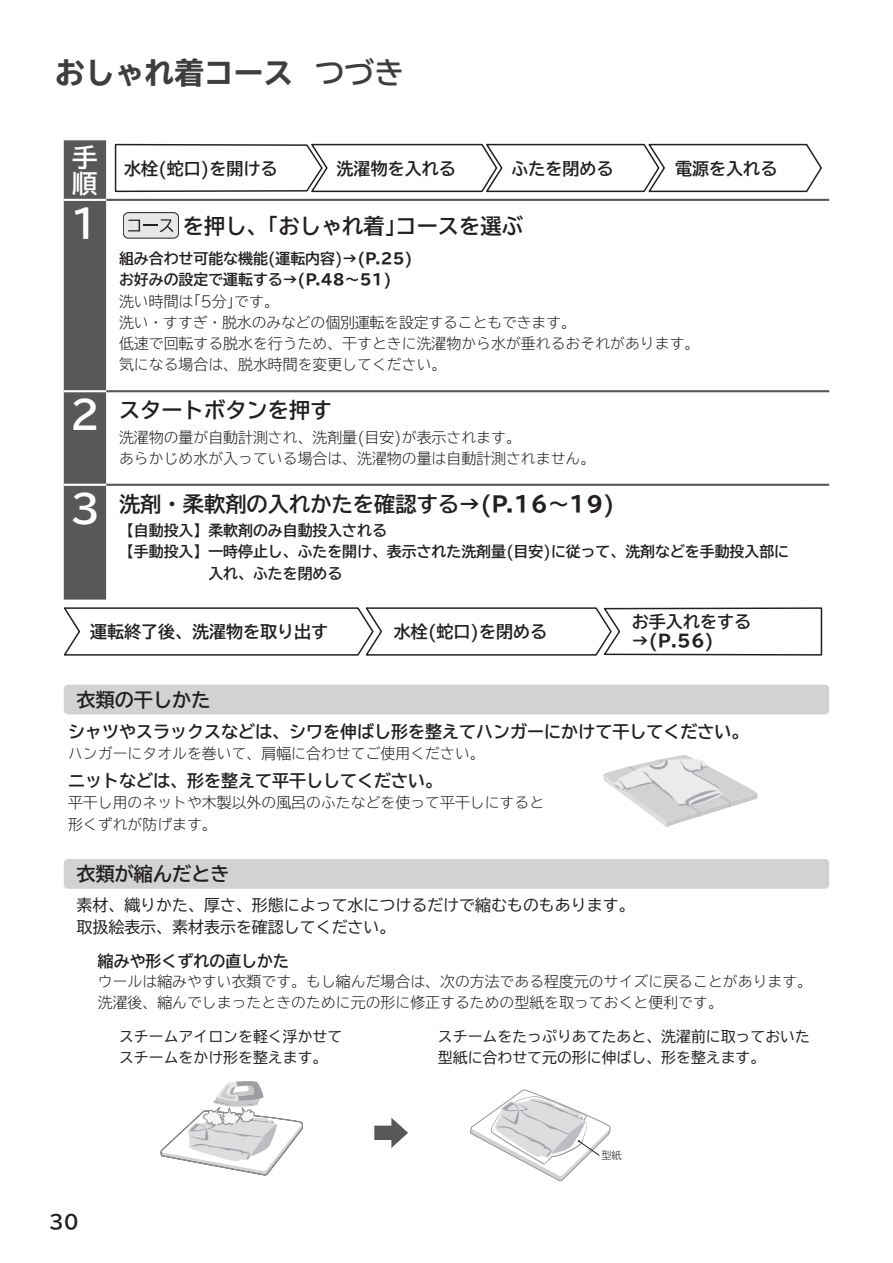
<style>
.page{position:relative;width:893px;height:1263px;background:#fff}
.page>*{position:absolute;margin:0;border:0;box-sizing:border-box;transform-origin:0 0}
.t1{font:700 38.25px "TBUD Go Std";color:#fff}
.t2{font:700 expanded 29.7px "TBUD Go Std";color:#3e3e3f}
.t3{font:700 25.5px/25.5px "TBUD Go Std";color:#fff}
.t4{font:700 21.3px "TBUD Go Std";color:#231f20}
.t5{font:700 19.2px "TBUD Go Std";color:#231f20}
.t6{font:700 16.95px "TBUD Go Std";color:#231f20}
.t7{font:16.95px "TBUD Go Std Bold 90 pv RKSJ H";color:#231f20}
.t8{font:16.95px "TBUD Go Std Ex Bold 90 pv RKSJ H";color:#231f20}
.t9{font:15.9px/21.3px "TBUD Go Std";color:#231f20}
.t10{font:700 15.9px "TBUD Go Std";color:#231f20}
.t11{font:300 14.85px/21.3px "TBUD Go Std Super";color:#231f20}
.t12{font:700 14.85px/21.3px "TBUD Go Std";color:#231f20}
.t13{font:14.85px/21.3px "TBUD Go Std";color:#231f20}
.t14{font:10.2px "TBUD Go Std Super Light 90 pv RKSJ H";color:#231f20}
.s1{font-stretch:normal}
.s2{font-stretch:expanded}
.s3{font-size:38.25px;color:#fff}
</style>
<div class="page">
<div style="left:64px;top:685px;width:765px;height:29px;background:#d1d2d4;border-radius:4px"></div>
<div style="left:64px;top:859px;width:765px;height:30px;background:#d1d2d4;border-radius:4px"></div>
<svg style="left:603px;top:755px;width:154px;height:72px"></svg>
<svg style="left:161px;top:1081px;width:142px;height:95px"></svg>
<svg style="left:470px;top:1089px;width:141px;height:92px"></svg>
<svg style="left:374px;top:1117px;width:34px;height:31px"></svg>
<div style="left:64px;top:140px;width:42px;height:460px;background:#57585a"></div>
<svg style="left:106px;top:140px;width:723px;height:460px"></svg>
<hr style="left:64px;top:199px;width:42px;height:2px;background:#fff">
<hr style="left:64px;top:390px;width:42px;height:2px;background:#fff">
<hr style="left:64px;top:484px;width:42px;height:2px;background:#fff">
<hr style="left:106px;top:199px;width:723px;height:2px;background:#57585a">
<hr style="left:106px;top:390px;width:723px;height:2px;background:#57585a">
<hr style="left:106px;top:484px;width:723px;height:2px;background:#57585a">
<svg style="left:115px;top:144px;width:707px;height:48px"></svg>
<div style="left:123px;top:213px;width:56px;height:25px;background:#e6e7e9;border-radius:5px"></div>
<div style="left:123px;top:212px;width:56px;height:26px;border:1px solid #231f20;border-radius:5px"></div>
<svg style="left:128px;top:219px;width:45px;height:13px"></svg>
<svg style="left:64px;top:607px;width:758px;height:49px"></svg>
<h2 class="t2" style="left:55px;top:56px;width:350px">おしゃれ着コース <span class="s1">つづき</span></h2>
<h3 class="t3" style="left:72px;top:145px;width:27px">手順</h3>
<p class="t7" style="left:124px;top:155px;width:155px">水栓(蛇口)を開ける</p>
<p class="t7" style="left:337px;top:155px;width:121px">洗濯物を入れる</p>
<p class="t7" style="left:511px;top:155px;width:104px">ふたを閉める</p>
<p class="t7" style="left:675px;top:155px;width:104px">電源を入れる</p>
<h1 class="t1" style="left:70px;top:192px;width:32px">1</h1>
<h3 class="t4" style="left:183px;top:208px;width:342px">を押し、｢おしゃれ着｣コースを選ぶ</h3>
<p class="t12" style="left:119px;top:248px;width:295px">組み合わせ可能な機能(運転内容)<span class="s2">→(P.25)</span>お好みの設定で運転する<span class="s2">→(P.48〜 51)</span></p>
<p class="t11" style="left:119px;top:290px;width:582px">洗い時間は｢5分｣です。<br>洗い・すすぎ・脱水のみなどの個別運転を設定することもできます。<br>低速で回転する脱水を行うため、干すときに洗濯物から水が垂れるおそれがあります。気になる場合は、脱水時間を変更してください。</p>
<h3 class="t4" style="left:70px;top:393px;width:263px"><span class="s3">2</span> スタートボタンを押す</h3>
<p class="t11" style="left:119px;top:426px;width:478px">洗濯物の量が自動計測され、洗剤量(目安)が表示されます。<br>あらかじめ水が入っている場合は、洗濯物の量は自動計測されません。</p>
<h3 class="t4" style="left:70px;top:487px;width:546px"><span class="s3">3</span> 洗剤・柔軟剤の入れかたを確認する<span class="s2">→(P.16〜 19)</span></h3>
<p class="t12" style="left:119px;top:520px;width:672px">【自動投入】柔軟剤のみ自動投入される<br>【手動投入】一時停止し、ふたを開け、表示された洗剤量(目安)に従って、洗剤などを手動投入部に　　　　　　入れ、ふたを閉める</p>
<p class="t7" style="left:90px;top:618px;width:240px">運転終了後、洗濯物を取り出す</p>
<p class="t7" style="left:394px;top:618px;width:155px">水栓(蛇口)を閉める</p>
<p class="t5" style="left:77px;top:684px;width:135px">衣類の干しかた</p>
<p class="t7" style="left:632px;top:607px;width:121px">お手入れをする</p>
<p class="t8" style="left:632px;top:631px;width:83px">→(P.56)</p>
<p class="t6" style="left:68px;top:718px;width:682px">シャツやスラックスなどは、シワを伸ばし形を整えてハンガーにかけて干してください。</p>
<p class="t11" style="left:68px;top:743px;width:418px">ハンガーにタオルを巻いて、肩幅に合わせてご使用ください。</p>
<p class="t6" style="left:68px;top:766px;width:376px">ニットなどは、形を整えて平干ししてください。</p>
<p class="t11" style="left:68px;top:792px;width:478px">平干し用のネットや木製以外の風呂のふたなどを使って平干しにすると形くずれが防げます。</p>
<p class="t5" style="left:77px;top:858px;width:155px">衣類が縮んだとき</p>
<p class="t9" style="left:77px;top:894px;width:560px">素材、織りかた、厚さ、形態によって水につけるだけで縮むものもあります。取扱絵表示、素材表示を確認してください。</p>
<p class="t10" style="left:98px;top:948px;width:193px">縮みや形くずれの直しかた</p>
<p class="t11" style="left:98px;top:970px;width:716px">ウールは縮みやすい衣類です。もし縮んだ場合は、次の方法である程度元のサイズに戻ることがあります。洗濯後、縮んでしまったときのために元の形に修正するための型紙を取っておくと便利です。</p>
<p class="t13" style="left:119px;top:1026px;width:225px">スチームアイロンを軽く浮かせてスチームをかけ形を整えます。</p>
<p class="t13" style="left:438px;top:1026px;width:374px">スチームをたっぷりあてたあと、洗濯前に取っておいた型紙に合わせて元の形に伸ばし、形を整えます。</p>
<p class="t5" style="left:49px;top:1206px;width:32px">30</p>
<p class="t14" style="left:601px;top:1147px;width:22px">型紙</p>
</div>
